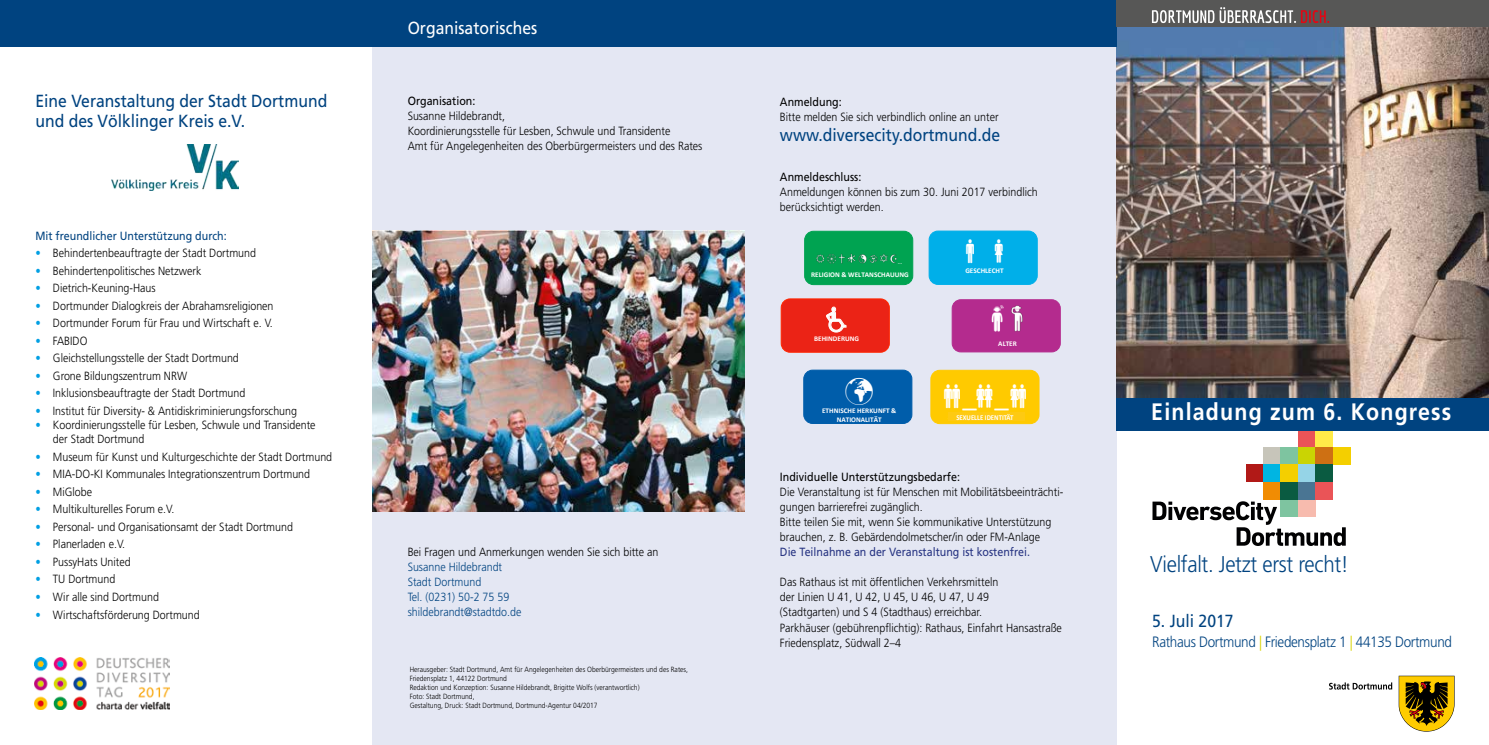
<style>
.page{position:relative;width:1489px;height:745px;background:#fff}
.page>*{position:absolute;margin:0;border:0;box-sizing:border-box;transform-origin:0 0}
.t1{font:28.75px "Calibri";color:#fff}
.t2{font:700 23.75px "Frutiger LT";letter-spacing:.055em;color:#fff;scale:.9 1}
.t3{font:300 22.75px "Frutiger LT";letter-spacing:-.015em;color:#004380;scale:.9 1}
.t4{font:17.5px/20px "Frutiger LT";color:#004380;scale:.9 1}
.t5{font:17.5px "Frutiger LT";color:#fff;scale:.9 1}
.t6{font:300 15px "Frutiger LT";letter-spacing:-.025em;color:#004380;scale:.9 1}
.t7{font:300 11.88px/15px "Frutiger LT";color:#000;scale:.9 1}
.t8{font:11.88px "Frutiger LT";color:#000;scale:.9 1}
.t9{font:300 11.88px/15px "Frutiger LT";color:#004380;scale:.9 1}
.t10{font:11.88px "Frutiger LT";color:#283583;scale:.9 1}
.t11{font:11.88px "Frutiger LT";color:#004380;scale:.9 1}
.t12{font:300 7.5px/9px "Frutiger LT";color:#000;scale:.9 1}
.t13{font:700 7.5px "Calibri";color:#fff;scale:.9 1}
.t14{font:700 7.25px/8.6px "Calibri";color:#fff;text-align:center}
.t15{font:6.5px "Calibri";color:#fff}
.s1{color:#009fe3}
.s2{color:#d8d300}
</style>
<div class="page">
<div style="left:1297px;top:429px;width:18px;height:18px;background:#ea5457"></div>
<div style="left:1315px;top:429px;width:17px;height:18px;background:#ffeb48"></div>
<svg style="left:1152px;top:501px;width:193px;height:44px"></svg>
<div style="left:1280px;top:499px;width:17px;height:17px;background:#7ec4a0"></div>
<div style="left:1297px;top:499px;width:18px;height:17px;background:#f7bbae"></div>
<div style="left:1297px;top:482px;width:18px;height:17px;background:#4a7593"></div>
<div style="left:1315px;top:482px;width:17px;height:17px;background:#ea5457"></div>
<div style="left:1263px;top:482px;width:17px;height:17px;background:#f18c03"></div>
<div style="left:1280px;top:482px;width:17px;height:17px;background:#0a5b41"></div>
<div style="left:1263px;top:447px;width:17px;height:17px;background:#c7c5ba"></div>
<div style="left:1332px;top:447px;width:18px;height:17px;background:#f4cf00"></div>
<div style="left:1297px;top:447px;width:18px;height:17px;background:#cad403"></div>
<div style="left:1280px;top:447px;width:17px;height:17px;background:#7ec4a0"></div>
<div style="left:1315px;top:447px;width:17px;height:17px;background:#ce7013"></div>
<div style="left:1245px;top:464px;width:18px;height:18px;background:#b11917"></div>
<div style="left:1263px;top:464px;width:17px;height:18px;background:#00b5e2"></div>
<div style="left:1297px;top:464px;width:18px;height:18px;background:#95d4e7"></div>
<div style="left:1315px;top:464px;width:17px;height:18px;background:#0a5b41"></div>
<div style="left:1280px;top:464px;width:17px;height:18px;background:#f4cf00"></div>
<div style="left:372px;top:46px;width:744px;height:698px;background:#e4e7f3"></div>
<img style="left:1116px;top:27px;width:372px;height:370px">
<div style="left:0;top:0;width:1116px;height:46px;background:#004380"></div>
<div style="left:1116px;top:397px;width:372px;height:33px;background:#004380"></div>
<svg style="left:1398px;top:675px;width:56px;height:56px;background:#9b7e1e"></svg>
<svg style="left:1329px;top:682px;width:62px;height:7px"></svg>
<div style="left:1116px;top:0;width:372px;height:27px;background:#575756"></div>
<svg style="left:1152px;top:7px;width:177px;height:16px"></svg>
<div style="left:928px;top:230px;width:109px;height:54px;background:#00afe9;border:1px solid #00afe9;border-radius:9px"></div>
<div style="left:952px;top:299px;width:108px;height:52px;background:#b42b8e;border-radius:9px"></div>
<div style="left:951px;top:299px;width:109px;height:53px;border:1px solid #b42b8e;border-radius:9px"></div>
<img style="left:982px;top:300px;width:19px;height:32px">
<img style="left:1001px;top:299px;width:35px;height:33px">
<div style="left:803px;top:370px;width:108px;height:53px;background:#005daa;border-radius:9px"></div>
<div style="left:803px;top:369px;width:109px;height:54px;border:1px solid #005daa;border-radius:9px"></div>
<div style="left:780px;top:298px;width:109px;height:54px;background:#eb2316;border:1px solid #ff2600;border-radius:9px"></div>
<div style="left:804px;top:231px;width:108px;height:53px;background:#00a351;border-radius:9px"></div>
<div style="left:804px;top:231px;width:109px;height:54px;border:1px solid #00a351;border-radius:9px"></div>
<img style="left:804px;top:241px;width:108px;height:36px">
<div style="left:930px;top:369px;width:109px;height:54px;background:#ffca00;border:1px solid #ffca00;border-radius:9px"></div>
<div style="left:948px;top:411px;width:76px;height:9px;background:#feca12"></div>
<img style="left:111px;top:144px;width:128px;height:46px">
<img style="left:372px;top:230px;width:372px;height:281px">
<img style="left:35px;top:657px;width:135px;height:52px">
<svg style="left:826px;top:306px;width:20px;height:26px"></svg>
<h3 class="t4" style="left:35px;top:90px;width:326px">Eine Veranstaltung der Stadt Dortmund und des Völklinger Kreis e.V.</h3>
<p class="t11" style="left:35px;top:228px;width:214px">Mit freundlicher Unterstützung durch:</p>
<p class="t7" style="left:35px;top:245px;width:247px"><span class="s1">•</span> Behindertenbeauftragte der Stadt Dortmund</p>
<p class="t7" style="left:35px;top:263px;width:186px"><span class="s1">•</span> Behindertenpolitisches Netzwerk</p>
<p class="t7" style="left:35px;top:280px;width:135px"><span class="s1">•</span> Dietrich-Keuning-Haus</p>
<p class="t7" style="left:35px;top:298px;width:266px"><span class="s1">•</span> Dortmunder Dialogkreis der Abrahamsreligionen</p>
<p class="t7" style="left:35px;top:315px;width:265px"><span class="s1">•</span> Dortmunder Forum für Frau und Wirtschaft e. V.</p>
<p class="t7" style="left:35px;top:333px;width:59px"><span class="s1">•</span> FABIDO</p>
<p class="t7" style="left:35px;top:350px;width:227px"><span class="s1">•</span> Gleichstellungsstelle der Stadt Dortmund</p>
<p class="t7" style="left:35px;top:368px;width:170px"><span class="s1">•</span> Grone Bildungszentrum NRW</p>
<p class="t7" style="left:35px;top:385px;width:235px"><span class="s1">•</span> Inklusionsbeauftragte der Stadt Dortmund</p>
<p class="t7" style="left:35px;top:403px;width:292px"><span class="s1">•</span> Institut für Diversity- &amp; Antidiskriminierungsforschung</p>
<p class="t7" style="left:53px;top:417px;width:293px;line-height:14.2px;text-indent:-17px"><span class="s1">•</span> Koordinierungsstelle für Lesben, Schwule und Transidente der Stadt Dortmund</p>
<p class="t7" style="left:35px;top:449px;width:331px"><span class="s1">•</span> Museum für Kunst und Kulturgeschichte der Stadt Dortmund</p>
<p class="t7" style="left:35px;top:466px;width:307px"><span class="s1">•</span> MIA-DO-KI Kommunales Integrationszentrum Dortmund</p>
<p class="t7" style="left:35px;top:484px;width:64px"><span class="s1">•</span> MiGlobe</p>
<p class="t7" style="left:35px;top:501px;width:156px"><span class="s1">•</span> Multikulturelles Forum e.V.</p>
<p class="t7" style="left:35px;top:519px;width:288px"><span class="s1">•</span> Personal- und Organisationsamt der Stadt Dortmund</p>
<p class="t7" style="left:35px;top:536px;width:101px"><span class="s1">•</span> Planerladen e.V.</p>
<p class="t7" style="left:35px;top:554px;width:107px"><span class="s1">•</span> PussyHats United</p>
<p class="t7" style="left:35px;top:571px;width:90px"><span class="s1">•</span> TU Dortmund</p>
<p class="t7" style="left:35px;top:589px;width:139px"><span class="s1">•</span> Wir alle sind Dortmund</p>
<p class="t7" style="left:35px;top:606px;width:184px"><span class="s1">•</span> Wirtschaftsförderung Dortmund</p>
<h3 class="t5" style="left:407px;top:18px;width:145px">Organisatorisches</h3>
<p class="t8" style="left:407px;top:94px;width:77px">Organisation:</p>
<p class="t7" style="left:407px;top:108px;width:329px">Susanne Hildebrandt,<br>Koordinierungsstelle für Lesben, Schwule und Transidente<br>Amt für Angelegenheiten des Oberbürgermeisters und des Rates</p>
<p class="t7" style="left:407px;top:544px;width:280px">Bei Fragen und Anmerkungen wenden Sie sich bitte an</p>
<p class="t9" style="left:407px;top:559px;width:128px">Susanne Hildebrandt<br>Stadt Dortmund<br>Tel. (0231) 50-2 75 59 shildebrandt@stadtdo.de</p>
<p class="t12" style="left:409px;top:664px;width:311px">Herausgeber: Stadt Dortmund, Amt für Angelegenheiten des Oberbürgermeisters und des Rates, Friedensplatz 1, 44122 Dortmund<br>Redaktion und Konzeption: Susanne Hildebrandt, Brigitte Wolfs (verantwortlich)<br>Foto: Stadt Dortmund,<br>Gestaltung, Druck: Stadt Dortmund, Dortmund-Agentur 04/2017</p>
<p class="t8" style="left:780px;top:95px;width:70px">Anmeldung:</p>
<p class="t7" style="left:780px;top:109px;width:244px">Bitte melden Sie sich verbindlich online an unter</p>
<h3 class="t4" style="left:780px;top:125px;width:246px">www.diversecity.dortmund.de</h3>
<p class="t8" style="left:780px;top:170px;width:92px">Anmeldeschluss:</p>
<p class="t7" style="left:780px;top:184px;width:288px">Anmeldungen können bis zum 30. Juni 2017 verbindlich berücksichtigt werden.</p>
<p class="t15" style="left:897px;top:257px;width:6px">…</p>
<p class="t14" style="left:811px;top:270px;width:99px">RELIGION &amp; WELTANSCHAUUNG</p>
<p class="t14" style="left:965px;top:266px;width:40px">GESCHLECHT</p>
<p class="t14" style="left:814px;top:334px;width:46px">BEHINDERUNG</p>
<p class="t14" style="left:998px;top:339px;width:20px">ALTER</p>
<p class="t14" style="left:822px;top:406px;width:76px">ETHNISCHE HERKUNFT &amp;<br>NATIONALITÄT</p>
<h1 class="t1" style="left:962px;top:377px;width:48px">_ _</h1>
<p class="t13" style="left:956px;top:412px;width:65px">SEXUELLE IDENTITÄT</p>
<p class="t14" style="left:948px;top:412px;width:78px">SEXUELLE ORIENTIERUNG</p>
<p class="t8" style="left:780px;top:470px;width:201px">Individuelle Unterstützungsbedarfe:</p>
<p class="t7" style="left:780px;top:484px;width:316px">Die Veranstaltung ist für Menschen mit Mobilitätsbeeinträchti&shy;gungen barrierefrei zugänglich.<br>Bitte teilen Sie mit, wenn Sie kommunikative Unterstützung brauchen, z. B. Gebärdendolmetscher/in oder FM-Anlage</p>
<p class="t10" style="left:780px;top:545px;width:279px">Die Teilnahme an der Veranstaltung ist kostenfrei.</p>
<p class="t7" style="left:780px;top:574px;width:315px">Das Rathaus ist mit öffentlichen Verkehrsmitteln<br>der Linien U 41, U 42, U 45, U 46, U 47, U 49<br>(Stadtgarten) und S 4 (Stadthaus) erreichbar.<br>Parkhäuser (gebührenpflichtig): Rathaus, Einfahrt Hansastraße Friedensplatz, Südwall 2–4</p>
<h2 class="t2" style="left:1151px;top:397px;width:335px">Einladung zum 6. Kongress</h2>
<h3 class="t3" style="left:1150px;top:551px;width:222px">Vielfalt. Jetzt erst recht!</h3>
<h3 class="t4" style="left:1152px;top:610px;width:92px">5. Juli 2017</h3>
<p class="t6" style="left:1152px;top:633px;width:335px">Rathaus Dortmund <span class="s2">|</span> Friedensplatz 1 <span class="s2">|</span> 44135 Dortmund</p>
</div>
